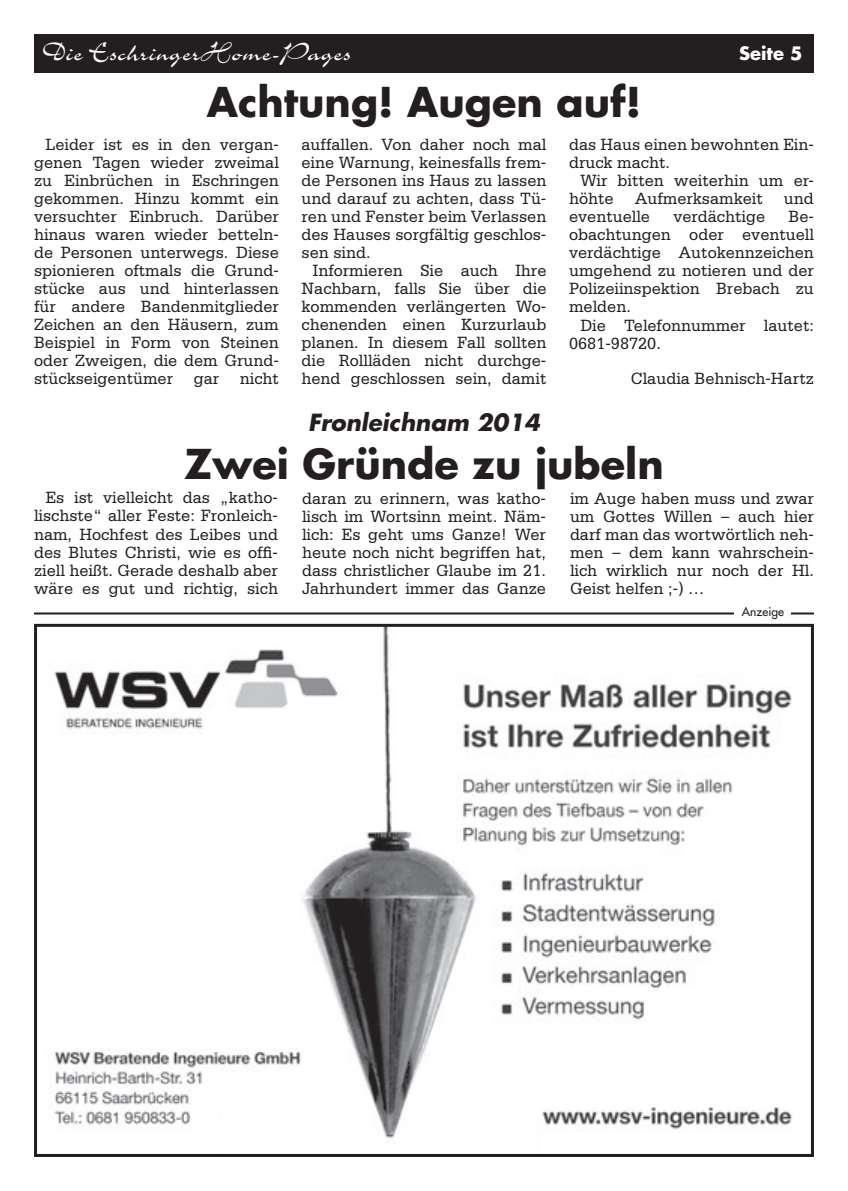
<style>
.page{position:relative;width:848px;height:1191px;background:#fff}
.page>*{position:absolute;margin:0;border:0;box-sizing:border-box;transform-origin:0 0}
.Zwischenüberschrift{font:700 40px "Futura LT";color:#231f20}
.Uberschrift{font:700 40px "Futura LT";color:#231f20}
.t1{font:29px "Charme LT";color:#fff}
.Zwischenüberschrift-2{font:italic 700 23px "Futura LT";color:#231f20}
.t2{font:700 18px "Futura LT";color:#fff}
.Grundtext{font:17.2px/18px "Serifa LT";color:#231f20;text-align:justify;scale:.95 1}
.t3{font:12px "Futura LT";color:#231f20}
</style>
<div class="page">
<img style="left:50px;top:628px;width:742px;height:511px">
<div style="left:34px;top:624px;width:780px;height:533px;border:3px solid #231f20"></div>
<hr style="left:34px;top:612px;width:780px;height:2px;background:#231f20">
<div style="left:734px;top:607px;width:57px;height:13px;background:#fff"></div>
<div style="left:34px;top:34px;width:780px;height:38px;background:#231f20"></div>
<p class="t1" style="left:43px;top:38px;width:310px">Die EschringerHome-Pages</p>
<p class="t2" style="left:739px;top:42px;width:65px">Seite 5</p>
<p class="Uberschrift" style="left:207px;top:75px;width:436px">Achtung! Augen auf!</p>
<p class="Grundtext" style="left:34px;top:136px;width:259px;text-indent:11px">Leider ist es in den vergan&shy;genen Tagen wieder zweimal zu Einbrüchen in Eschringen gekommen. Hinzu kommt ein versuchter Einbruch. Darüber hinaus waren wieder betteln&shy;de Personen unterwegs. Diese spionieren oftmals die Grund&shy;stücke aus und hinterlassen für andere Bandenmitglieder Zeichen an den Häusern, zum Beispiel in Form von Steinen oder Zweigen, die dem Grund&shy;stückseigentümer gar nicht</p>
<p class="Grundtext" style="left:301px;top:136px;width:259px">auffallen. Von daher noch mal eine Warnung, keinesfalls frem&shy;de Personen ins Haus zu lassen und darauf zu achten, dass Tü&shy;ren und Fenster beim Verlassen des Hauses sorgfältig geschlos&shy;sen sind.</p>
<p class="Grundtext" style="left:301px;top:262px;width:259px;text-indent:11px">Informieren Sie auch Ihre Nachbarn, falls Sie über die kommenden verlängerten Wo&shy;chenenden einen Kurzurlaub planen. In diesem Fall sollten die Rollläden nicht durchge&shy;hend geschlossen sein, damit</p>
<p class="Grundtext" style="left:569px;top:136px;width:259px">das Haus einen bewohnten Ein&shy;druck macht.</p>
<p class="Grundtext" style="left:569px;top:172px;width:259px;text-indent:11px">Wir bitten weiterhin um er&shy;höhte Aufmerksamkeit und eventuelle</p>
<p class="Grundtext" style="left:673px;top:208px;width:98px">verdächtige</p>
<p class="Grundtext" style="left:569px;top:208px;width:259px;text-indent:219px">Be&shy;obachtungen oder eventuell verdächtige Autokennzeichen umgehend zu notieren und der Polizeiinspektion Brebach zu melden.</p>
<p class="Grundtext" style="left:569px;top:316px;width:259px;text-indent:11px">Die Telefonnummer lautet:<br>0681-98720.</p>
<p class="Grundtext" style="left:631px;top:370px;width:194px">Claudia Behnisch-Hartz</p>
<p class="Zwischenüberschrift-2" style="left:308px;top:407px;width:233px">Fronleichnam 2014</p>
<p class="Zwischenüberschrift" style="left:184px;top:438px;width:481px">Zwei Gründe zu jubeln</p>
<p class="Grundtext" style="left:34px;top:489px;width:258px;text-indent:11px">Es ist vielleicht das „katho&shy;lischste“ aller Feste: Fronleich&shy;nam, Hochfest des Leibes und des Blutes Christi, wie es offi&shy;ziell heißt. Gerade deshalb aber wäre es gut und richtig, sich</p>
<p class="Grundtext" style="left:302px;top:489px;width:258px">daran zu erinnern, was katho&shy;lisch im Wortsinn meint. Näm&shy;lich: Es geht ums Ganze! Wer heute noch nicht begriffen hat, dass christlicher Glaube im 21.<br>Jahrhundert immer das Ganze</p>
<p class="Grundtext" style="left:570px;top:489px;width:258px">im Auge haben muss und zwar um Gottes Willen – auch hier darf man das wortwörtlich neh&shy;men – dem kann wahrschein&shy;lich wirklich nur noch der Hl.<br>Geist helfen ;-) …</p>
<p class="t3" style="left:741px;top:604px;width:44px">Anzeige</p>
</div>
